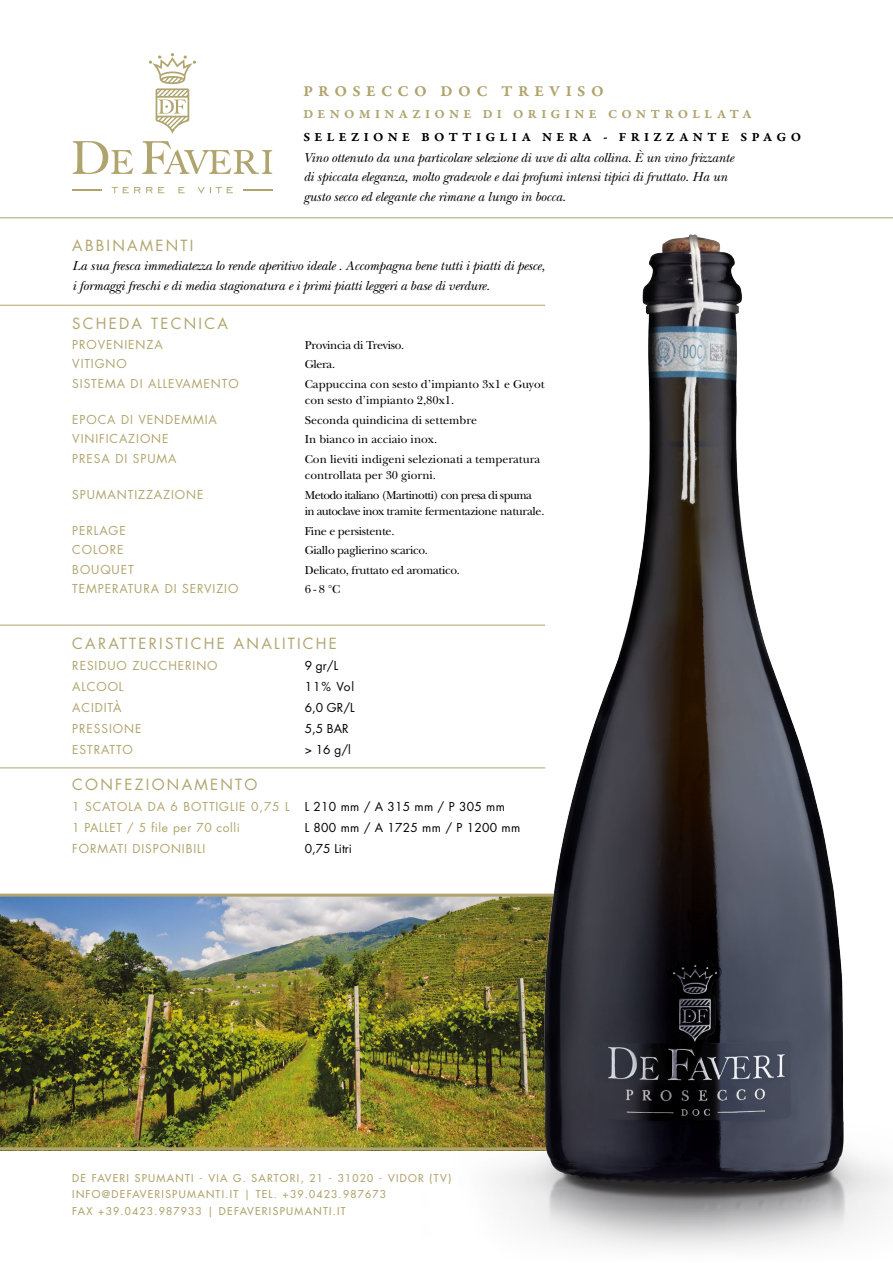
<style>
.page{position:relative;width:893px;height:1263px;background:#fff}
.page>*{position:absolute;margin:0;border:0;box-sizing:border-box;transform-origin:0 0}
.t1{font:16.05px "Garamond Premr Pro Smbd Capt";letter-spacing:.33em;color:#b0a46e}
.t2{font:15px "Futura Std";letter-spacing:.15em;color:#b0a46e}
.t3{font:italic 13.5px/19.5px "New Baskerville Std";letter-spacing:-.01em;color:#000}
.t4{font:13.2px "Garamond Premr Pro Smbd Capt";letter-spacing:.33em;color:#000}
.t5{font:13.2px "Garamond Premr Pro Smbd Capt";letter-spacing:.325em;color:#b0a46e}
.t6{font:12px "Futura Std";letter-spacing:.075em;color:#b0a46e}
.t7{font:12px/16.5px "New Baskerville Std";color:#000}
.t8{font:12px "New Baskerville Std";letter-spacing:-.025em;color:#000}
.t9{font:12px/16.5px "New Baskerville Std";letter-spacing:-.05em;color:#000}
.t10{font:12px "Futura Std";letter-spacing:.025em;color:#000}
.t11{font:12px "Futura Std";letter-spacing:.05em;color:#b0a46e}
.t12{font:500 10.5px/16.5px "Futura Std";letter-spacing:.125em;color:#b0a46e}
</style>
<div class="page">
<img style="left:0;top:897px;width:386px;height:250px">
<svg style="left:112px;top:187px;width:52px;height:6px"></svg>
<svg style="left:178px;top:187px;width:7px;height:6px"></svg>
<svg style="left:198px;top:187px;width:35px;height:6px"></svg>
<svg style="left:73px;top:141px;width:60px;height:33px"></svg>
<svg style="left:142px;top:141px;width:130px;height:33px"></svg>
<hr style="left:243px;top:189px;width:30px;height:1px;background:#b0a46e">
<hr style="left:72px;top:189px;width:30px;height:1px;background:#b0a46e">
<svg style="left:149px;top:53px;width:47px;height:81px"></svg>
<hr style="left:0;top:1147px;width:719px;height:3px;background:#b0a46e">
<hr style="left:0;top:894px;width:719px;height:3px;background:#b0a46e">
<hr style="left:0;top:625px;width:545px;height:1px;background:#b0a46e">
<hr style="left:0;top:305px;width:545px;height:1px;background:#b0a46e">
<hr style="left:0;top:218px;width:893px;height:1px;background:#b0a46e">
<hr style="left:0;top:768px;width:545px;height:1px;background:#b0a46e">
<img style="left:386px;top:217px;width:507px;height:1032px">
<p class="t1" style="left:303px;top:81px;width:302px">PROSECCO DOC TREVISO</p>
<p class="t5" style="left:303px;top:106px;width:450px">DENOMINAZIONE DI ORIGINE CONTROLLATA</p>
<p class="t4" style="left:303px;top:128px;width:499px">SELEZIONE BOTTIGLIA NERA - FRIZZANTE SPAGO</p>
<p class="t3" style="left:303px;top:148px;width:432px">Vino ottenuto da una particolare selezione di uve di alta collina. È un vino frizzante di spiccata eleganza, molto gradevole e dai profumi intensi tipici di fruttato. Ha un gusto secco ed elegante che rimane a lungo in bocca.</p>
<p class="t2" style="left:72px;top:235px;width:123px">ABBINAMENTI</p>
<p class="t3" style="left:72px;top:256px;width:474px">La sua fresca immediatezza lo rende aperitivo ideale . Accompagna bene tutti i piatti di pesce, i formaggi freschi e di media stagionatura e i primi piatti leggeri a base di verdure.</p>
<p class="t2" style="left:72px;top:314px;width:157px">SCHEDA TECNICA</p>
<p class="t6" style="left:72px;top:337px;width:92px">PROVENIENZA</p>
<p class="t8" style="left:305px;top:338px;width:101px">Provincia di Treviso.</p>
<p class="t6" style="left:72px;top:356px;width:56px">VITIGNO</p>
<p class="t8" style="left:305px;top:357px;width:32px">Glera.</p>
<p class="t6" style="left:72px;top:376px;width:168px">SISTEMA DI ALLEVAMENTO</p>
<p class="t7" style="left:305px;top:376px;width:241px">Cappuccina con sesto d’impianto 3x1 e Guyot con sesto d’impianto 2,80x1.</p>
<p class="t6" style="left:72px;top:412px;width:146px">EPOCA DI VENDEMMIA</p>
<p class="t7" style="left:305px;top:412px;width:174px">Seconda quindicina di settembre</p>
<p class="t6" style="left:72px;top:431px;width:98px">VINIFICAZIONE</p>
<p class="t7" style="left:305px;top:431px;width:134px">In bianco in acciaio inox.</p>
<p class="t6" style="left:72px;top:451px;width:106px">PRESA DI SPUMA</p>
<p class="t7" style="left:305px;top:451px;width:237px">Con lieviti indigeni selezionati a temperatura controllata per 30 giorni.</p>
<p class="t6" style="left:72px;top:487px;width:133px">SPUMANTIZZAZIONE</p>
<p class="t9" style="left:305px;top:487px;width:241px">Metodo italiano (Martinotti) con presa di spuma in autoclave inox tramite fermentazione naturale.</p>
<p class="t6" style="left:72px;top:523px;width:55px">PERLAGE</p>
<p class="t8" style="left:305px;top:524px;width:91px">Fine e persistente.</p>
<p class="t6" style="left:72px;top:542px;width:53px">COLORE</p>
<p class="t8" style="left:305px;top:543px;width:125px">Giallo paglierino scarico.</p>
<p class="t6" style="left:72px;top:562px;width:63px">BOUQUET</p>
<p class="t8" style="left:305px;top:563px;width:157px">Delicato, fruttato ed aromatico.</p>
<p class="t6" style="left:72px;top:581px;width:168px">TEMPERATURA DI SERVIZIO</p>
<p class="t8" style="left:305px;top:582px;width:37px">6 - 8 °C</p>
<p class="t2" style="left:72px;top:634px;width:266px">CARATTERISTICHE ANALITICHE</p>
<p class="t6" style="left:72px;top:658px;width:147px">RESIDUO ZUCCHERINO</p>
<p class="t10" style="left:305px;top:658px;width:35px">9 gr/L</p>
<p class="t6" style="left:72px;top:679px;width:53px">ALCOOL</p>
<p class="t10" style="left:305px;top:679px;width:51px">11% Vol</p>
<p class="t6" style="left:72px;top:700px;width:51px">ACIDITÀ</p>
<p class="t10" style="left:305px;top:700px;width:51px">6,0 GR/L</p>
<p class="t6" style="left:72px;top:721px;width:71px">PRESSIONE</p>
<p class="t10" style="left:305px;top:721px;width:45px">5,5 BAR</p>
<p class="t6" style="left:72px;top:742px;width:62px">ESTRATTO</p>
<p class="t10" style="left:305px;top:742px;width:48px">&gt; 16 g/l</p>
<p class="t2" style="left:72px;top:774px;width:187px">CONFEZIONAMENTO</p>
<p class="t6" style="left:72px;top:798px;width:219px">1 SCATOLA DA 6 BOTTIGLIE 0,75 L</p>
<p class="t10" style="left:305px;top:798px;width:202px">L 210 mm / A 315 mm / P 305 mm</p>
<p class="t11" style="left:72px;top:819px;width:169px">1 PALLET / 5 file per 70 colli</p>
<p class="t10" style="left:305px;top:819px;width:217px">L 800 mm / A 1725 mm / P 1200 mm</p>
<p class="t6" style="left:72px;top:840px;width:135px">FORMATI DISPONIBILI</p>
<p class="t10" style="left:305px;top:840px;width:49px">0,75 Litri</p>
<p class="t12" style="left:72px;top:1169px;width:380px">DE FAVERI SPUMANTI - VIA G. SARTORI, 21 - 31020 - VIDOR (TV)<br>INFO@DEFAVERISPUMANTI.IT | TEL. +39.0423.987673<br>FAX +39.0423.987933 | DEFAVERISPUMANTI.IT</p>
</div>
